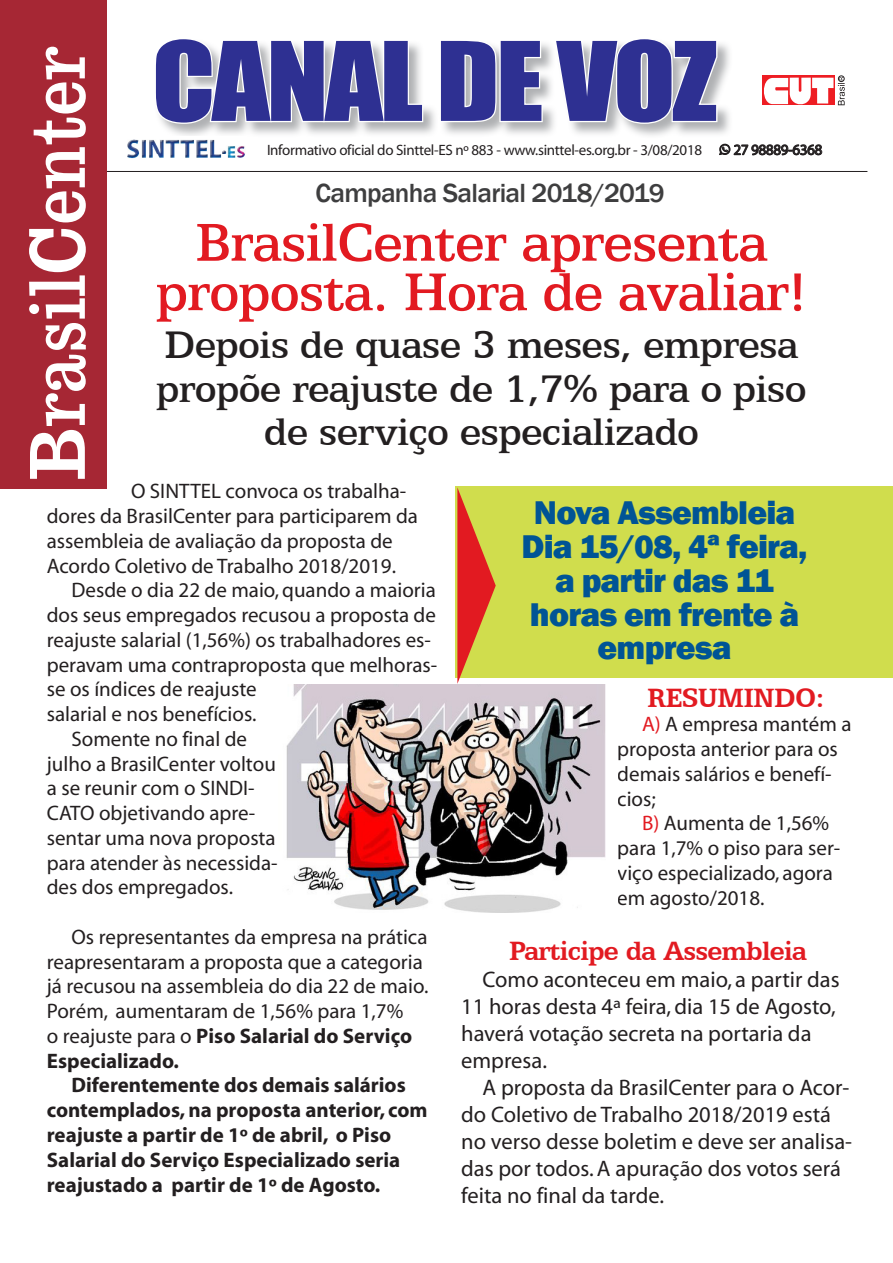
<style>
.page{position:relative;width:893px;height:1263px;background:#fff}
.page>*{position:absolute;margin:0;border:0;box-sizing:border-box;transform-origin:0 0}
.titulo_1{font:101.1px "Impact";letter-spacing:-.03em;color:#2e3092;scale:1.13 1}
.titulo_1-2{font:79.5px "Egyptian 710 BT Regular A";letter-spacing:-.03em;color:#fff}
.titulo{font:500 60px/49.5px "Egyptian 505 BT";letter-spacing:-.02em;color:#e21a21;text-align:center}
.titulo-2{font:500 43.5px/43.5px "Egyptian 505 BT";letter-spacing:-.02em;color:#231f20;text-align:center}
.subtitulo{font:800 33.75px/33.8px "Franklin Gothic";letter-spacing:-.025em;color:#005495;text-align:center}
.subtitulo-2{font:700 30px "Egyptian 505 BT";letter-spacing:-.025em;color:#e21a21}
.subtitulo2{font:500 27px "Franklin Gothic";letter-spacing:-.025em;color:#3e3e3f}
.corpo{font:22.5px/27px "Myriad";color:#231f20}
.corpo-2{font:21px/24.8px "Myriad";color:#231f20}
.corpo-3{font:700 21px/24.8px "Myriad";color:#231f20}
.corpo1{font:15px "Myriad";letter-spacing:-.02em;color:#231f20}
.s1{font-weight:700}
.s2{color:#e21a21}
</style>
<div class="page">
<hr style="left:32px;top:171px;width:835px;height:1px;background:#231f20">
<div style="left:0;top:0;width:106px;height:489px;background:#a62734"></div>
<div style="left:154px;top:38px;width:579px;height:101px;background:#95979a;opacity:.75"></div>
<svg style="left:154px;top:38px;width:270px;height:87px"></svg>
<svg style="left:438px;top:38px;width:106px;height:85px"></svg>
<svg style="left:553px;top:38px;width:166px;height:91px"></svg>
<div style="left:763px;top:75px;width:72px;height:30px;background:#ee1d23"></div>
<svg style="left:762px;top:76px;width:83px;height:30px"></svg>
<img style="left:127px;top:136px;width:120px;height:23px">
<img style="left:286px;top:685px;width:320px;height:227px">
<div style="left:455px;top:486px;width:438px;height:192px;background:#d0dd4d"></div>
<svg style="left:457px;top:487px;width:39px;height:197px"></svg>
<svg style="left:719px;top:143px;width:103px;height:13px"></svg>
<p class="titulo_1-2" style="left:8px;top:481px;width:436px;rotate:-90deg">BrasilCenter</p>
<p class="titulo_1" style="left:152px;top:3px;width:502px">CANAL DE VOZ</p>
<p class="corpo1" style="left:267px;top:142px;width:437px">Informativo oficial do Sinttel-ES nº 883 - www.sinttel-es.org.br - 3/08/2018</p>
<p class="corpo1" style="left:733px;top:142px;width:90px">27 98889-6368</p>
<p class="subtitulo2" style="left:315px;top:176px;width:351px">Campanha Salarial 2018/2019</p>
<p class="titulo" style="left:156px;top:216px;width:653px">BrasilCenter apresenta proposta. Hora de avaliar!</p>
<p class="titulo-2" style="left:156px;top:322px;width:652px">Depois de quase 3 meses, empresa propõe reajuste de 1,7% para o piso de serviço especializado</p>
<p class="corpo-2" style="left:47px;top:480px;width:373px;text-indent:84px">O SINTTEL convoca os trabalha&shy;dores da BrasilCenter para participarem da assembleia de avaliação da proposta de Acordo Coletivo de Trabalho 2018/2019.</p>
<p class="corpo-2" style="left:47px;top:579px;width:392px;text-indent:25px">Desde o dia 22 de maio, quando a maioria dos seus empregados recusou a proposta de reajuste salarial (1,56%) os trabalhadores es&shy;peravam uma contraproposta que melhoras&shy;se os índices de reajuste<br>salarial e nos benefícios.</p>
<p class="corpo-2" style="left:47px;top:727px;width:232px;text-indent:25px">Somente no final de julho a BrasilCenter voltou a se reunir com o SINDI-<br>CATO objetivando apre&shy;sentar uma nova proposta para atender às necessida&shy;des dos empregados.</p>
<p class="corpo-2" style="left:47px;top:925px;width:383px;text-indent:25px">Os representantes da empresa na prática reapresentaram a proposta que a categoria já recusou na assembleia do dia 22 de maio.<br>Porém, aumentaram de 1,56% para 1,7%<br>o reajuste para o <span class="s1">Piso Salarial do Serviço Especializado.</span></p>
<p class="corpo-3" style="left:47px;top:1074px;width:382px;text-indent:25px">Diferentemente dos demais salários contemplados, na proposta anterior, com reajuste a partir de 1º de abril, o Piso Salarial do Serviço Especializado seria reajustado a partir de 1º de Agosto.</p>
<p class="subtitulo" style="left:534px;top:496px;width:263px">Nova Assembleia</p>
<p class="subtitulo" style="left:522px;top:530px;width:287px">Dia 15/08, 4ª feira, a partir das 11 horas em frente à empresa</p>
<p class="subtitulo-2" style="left:647px;top:680px;width:179px">RESUMINDO:</p>
<p class="corpo-2" style="left:617px;top:713px;width:236px;text-indent:25px"><span class="s2">A)</span> A empresa mantém a proposta anterior para os demais salários e benefí&shy;cios;</p>
<p class="corpo-2" style="left:617px;top:812px;width:225px;text-indent:25px"><span class="s2">B)</span> Aumenta de 1,56% para 1,7% o piso para ser&shy;viço especializado, agora em agosto/2018.</p>
<p class="subtitulo-2" style="left:509px;top:933px;width:299px">Participe da Assembleia</p>
<p class="corpo" style="left:461px;top:967px;width:380px;text-indent:21px">Como aconteceu em maio, a partir das<br>11 horas desta 4ª feira, dia 15 de Agosto, haverá votação secreta na portaria da empresa.</p>
<p class="corpo" style="left:461px;top:1075px;width:392px;text-indent:21px">A proposta da BrasilCenter para o Acor&shy;do Coletivo de Trabalho 2018/2019 está no verso desse boletim e deve ser analisa&shy;das por todos. A apuração dos votos será feita no final da tarde.</p>
</div>
